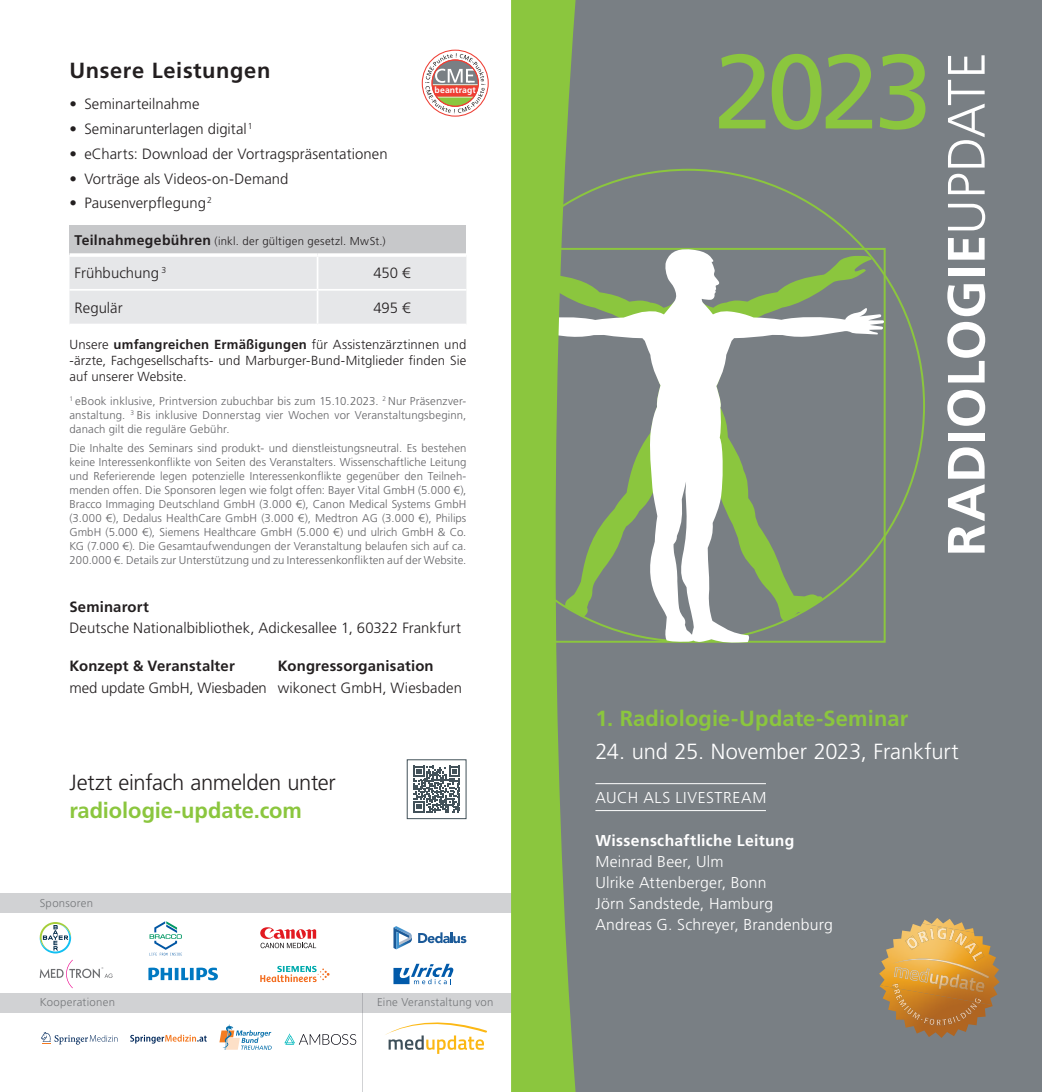
<style>
.page{position:relative;width:1042px;height:1092px;background:#fff}
.page>*{position:absolute;margin:0;border:0;box-sizing:border-box;transform-origin:0 0}
.t1{font:105px "Frutiger LT Std";color:#8bc63e}
.t2{font:700 52.5px "Frutiger LT Std";letter-spacing:.02em;color:#fff}
.t3{font:700 21.88px "Frutiger LT Std";letter-spacing:.005em;color:#8bc63e}
.t4{font:300 21.88px "Frutiger LT Std";letter-spacing:-.005em;color:#fff}
.t5{font:300 21.88px "Frutiger LT Std";letter-spacing:-.01em;color:#231f20}
.t6{font:700 21.88px "Frutiger LT Std";letter-spacing:.03em;color:#231f20}
.t7{font:300 15.75px/21px "Frutiger LT Std";letter-spacing:.015em;color:#fff}
.t8{font:700 15.75px "Frutiger LT Std";letter-spacing:.02em;color:#fff}
.t9{font:300 15.75px "Frutiger LT Std";letter-spacing:.04em;color:#fff}
.t10{font:300 14.88px "Frutiger LT Std";letter-spacing:.005em;color:#231f20}
.t11{font:700 14.88px "Frutiger LT Std";letter-spacing:.01em;color:#231f20}
.t12{font:300 13.12px/15.8px "Frutiger LT Std";letter-spacing:.01em;color:#231f20;text-align:justify}
.t13{font:300 11.38px/14px "Frutiger LT Std";letter-spacing:.01em;color:#636366;text-align:justify}
.t14{font:300 11.38px "Frutiger LT Std";letter-spacing:.025em;color:#231f20}
.t15{font:300 11.38px "Frutiger LT Std";letter-spacing:.025em;color:#76787b}
.t16{font:700 8.58px "Frutiger LT Std";letter-spacing:.01em;color:#fff}
.s1{font-weight:700;font-size:14px}
.s2{font-weight:700}
.s3{font-weight:300}
</style>
<div class="page">
<div style="left:521px;top:0;width:521px;height:1091px;background:#797f84"></div>
<svg style="left:575px;top:169px;width:350px;height:473px"></svg>
<svg style="left:575px;top:248px;width:309px;height:395px"></svg>
<div style="left:0;top:893px;width:521px;height:20px;background:#d1d2d4"></div>
<div style="left:0;top:992px;width:521px;height:20px;background:#d1d2d4"></div>
<hr style="left:362px;top:1012px;width:1px;height:79px;background:#d1d2d4">
<svg style="left:362px;top:992px;width:1px;height:20px"></svg>
<svg style="left:385px;top:1022px;width:102px;height:31px"></svg>
<svg style="left:422px;top:50px;width:66px;height:66px"></svg>
<div style="left:422px;top:50px;width:67px;height:67px;border:1px solid #ee3e34;border-radius:50%"></div>
<svg style="left:425px;top:53px;width:60px;height:60px"></svg>
<div style="left:432px;top:60px;width:47px;height:47px;border:1px solid #ee3e34;border-radius:50%"></div>
<img style="left:923px;top:918px;width:39px;height:5px">
<img style="left:888px;top:1005px;width:104px;height:32px">
<img style="left:879px;top:923px;width:120px;height:82px">
<img style="left:892px;top:958px;width:97px;height:19px">
<img style="left:894px;top:966px;width:15px;height:3px">
<img style="left:905px;top:935px;width:12px;height:15px">
<svg style="left:917px;top:927px;width:67px;height:34px"></svg>
<svg style="left:892px;top:969px;width:92px;height:56px"></svg>
<div style="left:69px;top:225px;width:397px;height:30px;background:#c7c8ca"></div>
<div style="left:69px;top:257px;width:397px;height:66px;background:#e6e7e9"></div>
<hr style="left:69px;top:253px;width:248px;height:4px;background:#fff">
<hr style="left:317px;top:253px;width:149px;height:4px;background:#fff">
<hr style="left:317px;top:257px;width:1px;height:32px;background:#fff">
<hr style="left:69px;top:289px;width:248px;height:2px;background:#fff">
<hr style="left:317px;top:289px;width:149px;height:2px;background:#fff">
<hr style="left:317px;top:291px;width:1px;height:32px;background:#fff">
<svg style="left:511px;top:0;width:64px;height:1091px;fill:#8bc63e"></svg>
<hr style="left:595px;top:810px;width:171px;height:1px;background:#fff">
<hr style="left:595px;top:783px;width:171px;height:1px;background:#fff">
<svg style="left:413px;top:765px;width:47px;height:47px"></svg>
<div style="left:407px;top:759px;width:59px;height:60px;border:1px solid #425159"></div>
<svg style="left:41px;top:1032px;width:77px;height:12px"></svg>
<svg style="left:130px;top:1034px;width:77px;height:9px"></svg>
<svg style="left:219px;top:1024px;width:53px;height:25px"></svg>
<svg style="left:284px;top:1033px;width:72px;height:11px"></svg>
<svg style="left:40px;top:922px;width:31px;height:31px"></svg>
<svg style="left:149px;top:921px;width:33px;height:34px"></svg>
<svg style="left:393px;top:926px;width:73px;height:23px"></svg>
<svg style="left:40px;top:959px;width:73px;height:29px"></svg>
<svg style="left:148px;top:967px;width:70px;height:13px"></svg>
<svg style="left:260px;top:965px;width:69px;height:17px"></svg>
<svg style="left:260px;top:927px;width:56px;height:21px"></svg>
<svg style="left:393px;top:963px;width:61px;height:21px"></svg>
<h3 class="t6" style="left:69px;top:58px;width:202px">Unsere Leistungen</h3>
<h3 class="t10" style="left:69px;top:96px;width:131px">• Seminarteilnahme</h3>
<h3 class="t10" style="left:69px;top:121px;width:185px">• Seminarunterlagen digital <sup>1</sup></h3>
<h3 class="t10" style="left:69px;top:145px;width:320px">• eCharts: Download der Vortragspräsentationen</h3>
<h3 class="t10" style="left:69px;top:170px;width:220px">• Vorträge als Videos-on-Demand</h3>
<h3 class="t10" style="left:69px;top:195px;width:144px">• Pausenverpflegung <sup>2</sup></h3>
<p class="t14" style="left:74px;top:234px;width:313px"><span class="s1">Teilnahmegebühren</span> (inkl. der gültigen gesetzl. MwSt.)</p>
<h3 class="t10" style="left:74px;top:264px;width:93px">Frühbuchung <sup>3</sup></h3>
<h3 class="t10" style="left:373px;top:264px;width:39px">450 €</h3>
<h3 class="t10" style="left:74px;top:299px;width:50px">Regulär</h3>
<h3 class="t10" style="left:373px;top:299px;width:39px">495 €</h3>
<p class="t12" style="left:69px;top:337px;width:398px">Unsere <span class="s2">umfangreichen Ermäßigungen</span> für Assistenzärztinnen und -ärzte, Fachgesellschafts- und Marburger-Bund-Mitglieder finden Sie auf unserer Website.</p>
<p class="t13" style="left:69px;top:394px;width:398px"><sup>1</sup> eBook inklusive, Printversion zubuchbar bis zum 15.10.2023. <sup>2</sup> Nur Präsenzver&shy;anstaltung. <sup>3</sup> Bis inklusive Donnerstag vier Wochen vor Veranstaltungsbeginn, danach gilt die reguläre Gebühr.</p>
<p class="t13" style="left:69px;top:440px;width:398px">Die Inhalte des Seminars sind produkt- und dienstleistungsneutral. Es bestehen keine Interessenkonflikte von Seiten des Veranstalters. Wissenschaftliche Leitung und Referierende legen potenzielle Interessenkonflikte gegenüber den Teilneh&shy;menden offen. Die Sponsoren legen wie folgt offen: Bayer Vital GmbH (5.000 €), Bracco Immaging Deutschland GmbH (3.000 €), Canon Medical Systems GmbH (3.000 €), Dedalus HealthCare GmbH (3.000 €), Medtron AG (3.000 €), Philips GmbH (5.000 €), Siemens Healthcare GmbH (5.000 €) und ulrich GmbH &amp; Co.<br>KG (7.000 €). Die Gesamtaufwendungen der Veranstaltung belaufen sich auf ca.<br>200.000 €. Details zur Unterstützung und zu Interessenkonflikten auf der Website.</p>
<h3 class="t11" style="left:69px;top:597px;width:81px">Seminarort</h3>
<h3 class="t10" style="left:69px;top:620px;width:393px">Deutsche Nationalbibliothek, Adickesallee 1, 60322 Frankfurt</h3>
<h3 class="t11" style="left:69px;top:657px;width:167px">Konzept &amp; Veranstalter</h3>
<h3 class="t11" style="left:278px;top:657px;width:157px">Kongressorganisation</h3>
<h3 class="t10" style="left:69px;top:679px;width:394px">med update GmbH, Wiesbaden wikonect GmbH, Wiesbaden</h3>
<p class="t16" style="left:435px;top:85px;width:43px">beantragt</p>
<h3 class="t5" style="left:69px;top:769px;width:268px">Jetzt einfach anmelden unter</h3>
<h3 class="t3" style="left:69px;top:797px;width:234px">radiologie-update.com</h3>
<p class="t15" style="left:40px;top:896px;width:55px">Sponsoren</p>
<p class="t15" style="left:40px;top:995px;width:77px">Kooperationen</p>
<p class="t15" style="left:377px;top:995px;width:118px">Eine Veranstaltung von</p>
<h1 class="t1" style="left:714px;top:30px;width:220px">2023</h1>
<h2 class="t2" style="left:935px;top:556px;width:505px;rotate:-90deg">RADIOLOGIE<span class="s3">UPDATE</span></h2>
<h3 class="t3" style="left:595px;top:705px;width:314px">1. Radiologie-Update-Seminar</h3>
<h3 class="t4" style="left:595px;top:739px;width:365px">24. und 25. November 2023, Frankfurt</h3>
<h3 class="t9" style="left:595px;top:788px;width:172px">AUCH ALS LIVESTREAM</h3>
<h3 class="t8" style="left:595px;top:831px;width:201px">Wissenschaftliche Leitung</h3>
<h3 class="t7" style="left:595px;top:851px;width:239px">Meinrad Beer, Ulm<br>Ulrike Attenberger, Bonn<br>Jörn Sandstede, Hamburg<br>Andreas G. Schreyer, Brandenburg</h3>
</div>
